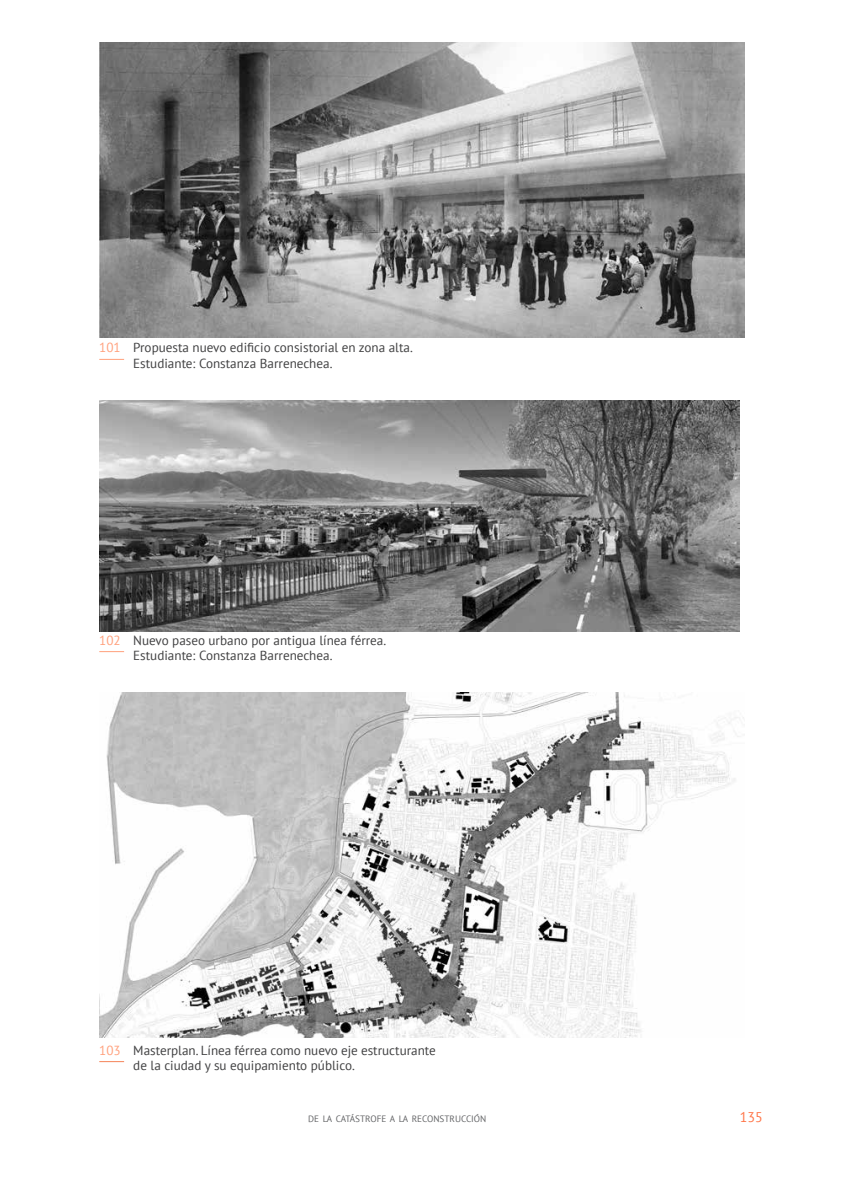
<style>
.page{position:relative;width:844px;height:1191px;background:#fff}
.page>*{position:absolute;margin:0;border:0;box-sizing:border-box;transform-origin:0 0}
.t1{font:14px "PT Sans";color:#ff7446}
.t2{font:13.12px/15.8px "PT Sans";color:#414142}
.t3{font:13.12px "PT Sans";color:#ffa07c}
.t4{font:9.1px "PT Sans";color:#636466}
</style>
<div class="page">
<svg style="left:99px;top:1061px;width:25px;height:1px"></svg>
<svg style="left:99px;top:651px;width:25px;height:1px"></svg>
<svg style="left:99px;top:359px;width:25px;height:1px"></svg>
<img style="left:99px;top:42px;width:645px;height:295px">
<img style="left:99px;top:400px;width:640px;height:231px">
<img style="left:99px;top:692px;width:645px;height:345px">
<p class="t3" style="left:99px;top:339px;width:23px">101</p>
<p class="t2" style="left:133px;top:340px;width:281px">Propuesta nuevo edificio consistorial en zona alta.<br>Estudiante: Constanza Barrenechea.</p>
<p class="t3" style="left:99px;top:631px;width:23px">102</p>
<p class="t2" style="left:133px;top:632px;width:254px">Nuevo paseo urbano por antigua línea férrea.<br>Estudiante: Constanza Barrenechea.</p>
<p class="t3" style="left:99px;top:1041px;width:23px">103</p>
<p class="t2" style="left:133px;top:1041px;width:304px">Masterplan. Línea férrea como nuevo eje estructurante de la ciudad y su equipamiento público.</p>
<p class="t4" style="left:308px;top:1113px;width:179px">DE LA CATÁSTROFE A LA RECONSTRUCCIÓN</p>
<p class="t1" style="left:739px;top:1107px;width:24px">135</p>
</div>
